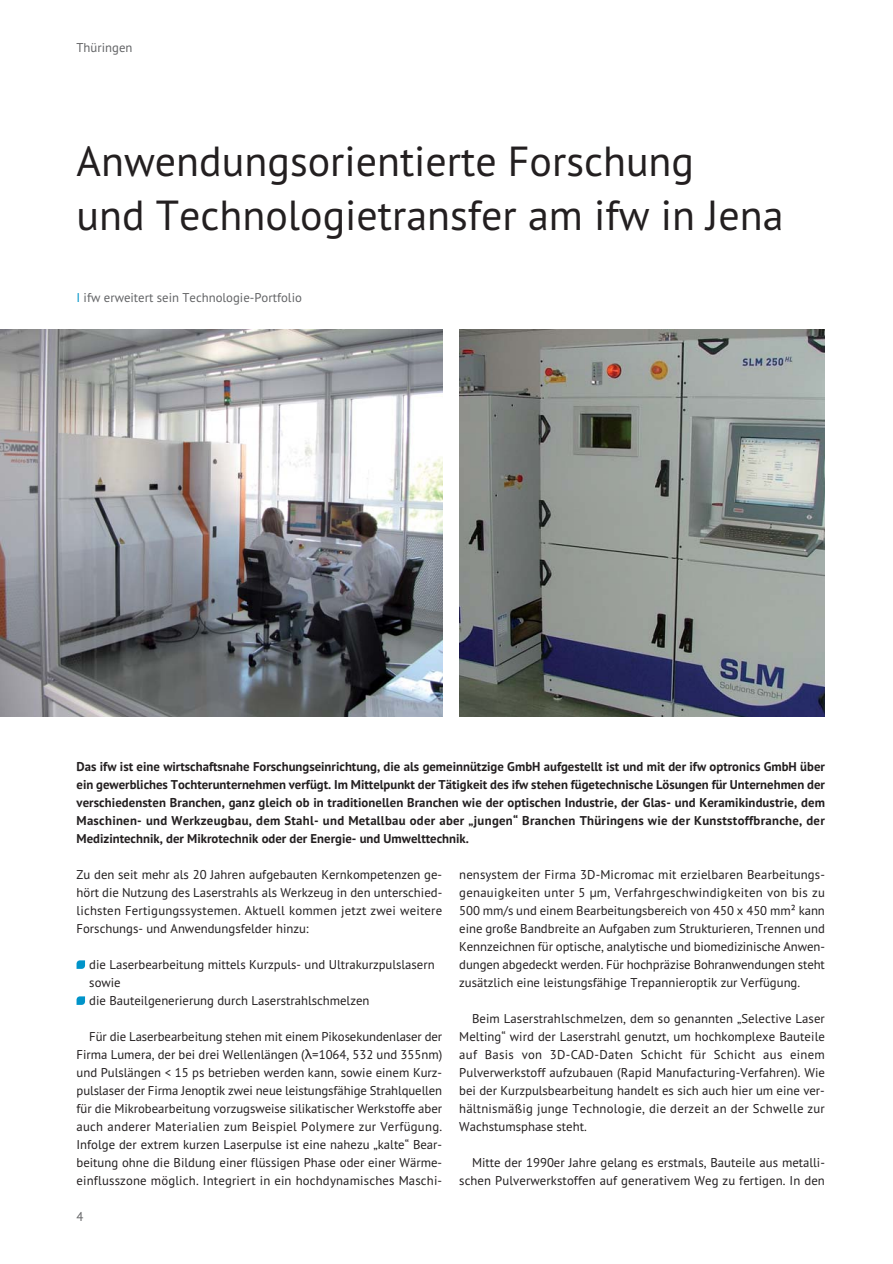
<style>
.page{position:relative;width:893px;height:1264px;background:#fff}
.page>*{position:absolute;margin:0;border:0;box-sizing:border-box;transform-origin:0 0}
.t1{font:42px/54px "PT Sans";color:#231f20}
.t2{font:12.75px/18px "PT Sans";color:#231f20;text-align:justify}
.t3{font:700 12.75px/18px "PT Sans";color:#231f20;text-align:justify}
.t4{font:12.75px "PT Sans";color:#636466}
.s1{color:#0094c9}
.s2{font-family:"Lucida Grande"}
</style>
<div class="page">
<svg style="left:77px;top:960px;width:8px;height:8px"></svg>
<svg style="left:77px;top:996px;width:8px;height:8px"></svg>
<img style="left:0;top:330px;width:442px;height:386px">
<img style="left:459px;top:330px;width:366px;height:386px">
<p class="t4" style="left:77px;top:43px;width:57px">Thüringen</p>
<h1 class="t1" style="left:77px;top:139px;width:709px">Anwendungsorientierte Forschung<br>und Technologietransfer am ifw in Jena</h1>
<p class="t4" style="left:77px;top:293px;width:227px"><span class="s1">I</span> ifw erweitert sein Technologie-Portfolio</p>
<p class="t3" style="left:77px;top:758px;width:750px">Das ifw ist eine wirtschaftsnahe Forschungseinrichtung, die als gemeinnützige GmbH aufgestellt ist und mit der ifw optronics GmbH über ein gewerbliches Tochterunternehmen verfügt. Im Mittelpunkt der Tätigkeit des ifw stehen fügetechnische Lösungen für Unternehmen der verschiedensten Branchen, ganz gleich ob in traditionellen Branchen wie der optischen Industrie, der Glas- und Keramikindustrie, dem Maschinen- und Werkzeugbau, dem Stahl- und Metallbau oder aber „jungen“ Branchen Thüringens wie der Kunststoffbranche, der Medizintechnik, der Mikrotechnik oder der Energie- und Umwelttechnik.</p>
<p class="t2" style="left:77px;top:866px;width:367px">Zu den seit mehr als 20 Jahren aufgebauten Kernkompetenzen ge&shy;hört die Nutzung des Laserstrahls als Werkzeug in den unterschied&shy;lichsten Fertigungssystemen. Aktuell kommen jetzt zwei weitere Forschungs- und Anwen dungsfelder hinzu:</p>
<p class="t2" style="left:89px;top:956px;width:347px;text-align:left">die Laserbearbeitung mittels Kurzpuls- und Ultrakurzpulslasern sowie<br>die Bauteilgenerierung durch Laserstrahlschmelzen</p>
<p class="t2" style="left:77px;top:1028px;width:367px;text-indent:13px">Für die Laserbearbeitung stehen mit einem Pikosekundenlaser der Fir ma Lumera, der bei drei Wellenlängen (<span class="s2">λ</span>=1064, 532 und 355nm) und Pulslängen &lt; 15 ps betrieben werden kann, sowie einem Kurz - pulslaser der Firma Jenoptik zwei neue leistungsfähige Strahlquellen für die Mikrobearbeitung vorzugsweise silikatischer Werkstoffe aber auch anderer Materialien zum Beispiel Polymere zur Ver fügung.<br>In fol ge der extrem kurzen Laserpulse ist eine nahezu „kalte“ Be ar - bei tung ohne die Bildung einer flüssigen Phase oder einer Wärme - ein flusszone möglich. Integriert in ein hochdynamisches Maschi -</p>
<p class="t4" style="left:77px;top:1211px;width:8px">4</p>
<p class="t2" style="left:459px;top:866px;width:367px">nensystem der Firma 3D-Micromac mit erzielbaren Bear beitungs - genauigkeiten unter 5 μm, Verfahrgeschwindigkeiten von bis zu 500 mm/s und einem Bearbeitungsbereich von 450 x 450 mm² kann eine große Bandbreite an Aufgaben zum Strukturieren, Trennen und Kennzeichnen für optische, analytische und biomedizinische An wen - dungen abgedeckt werden. Für hochpräzise Bohranwendungen steht zusätzlich eine leistungsfähige Trepannieroptik zur Verfügung.</p>
<p class="t2" style="left:459px;top:1010px;width:367px;text-indent:13px">Beim Laserstrahlschmelzen, dem so genannten „Selective Laser Melting“ wird der Laserstrahl genutzt, um hochkomplexe Bauteile auf Basis von 3D-CAD-Daten Schicht für Schicht aus einem Pulverwerkstoff aufzubauen (Rapid Manufacturing-Verfahren). Wie bei der Kurz pulsbearbeitung handelt es sich auch hier um eine ver&shy;hältnismäßig junge Technologie, die derzeit an der Schwelle zur Wachstumsphase steht.</p>
<p class="t2" style="left:459px;top:1154px;width:367px;text-align:right">Mitte der 1990er Jahre gelang es erstmals, Bauteile aus metalli&shy;schen Pulverwerkstoffen auf generativem Weg zu fertigen. In den</p>
</div>
